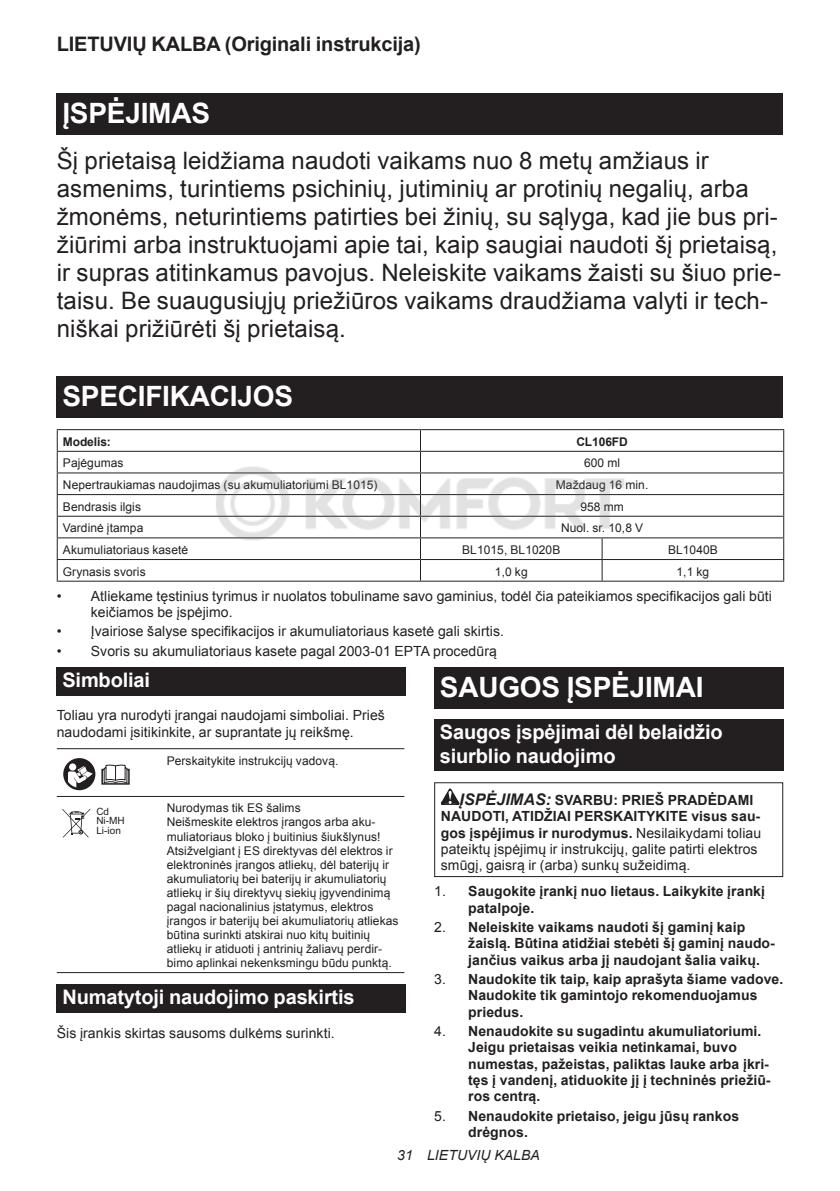
<style>
.page{position:relative;width:840px;height:1191px;background:#fff}
.page>*{position:absolute;margin:0;border:0;box-sizing:border-box;transform-origin:0 0}
.t1{font:700 28px "Arial";letter-spacing:-.01em;color:#fff}
.t2{font:24px/28px "Arial";letter-spacing:.005em;color:#231f20}
.t3{font:700 20px/23.4px "Arial";letter-spacing:-.01em;color:#fff}
.t4{font:700 20px "Arial";letter-spacing:-.01em;color:#231f20}
.t5{font:14px/16.4px "Arial";letter-spacing:.005em;color:#231f20}
.t6{font:700 14px/16.4px "Arial";letter-spacing:.005em;color:#231f20}
.t7{font:italic 14px "Arial";letter-spacing:.005em;color:#231f20}
.t8{font:12px/14px "Arial";letter-spacing:.005em;color:#231f20}
.t9{font:700 12px "Arial";letter-spacing:-.01em;color:#231f20}
.t10{font:10px/10px "Arial";color:#231f20}
.s1{font-weight:700;font-style:italic;font-size:16px}
.s2{font-weight:700}
.s3{font-weight:400}
</style>
<div class="page">
<div style="left:57px;top:94px;width:725px;height:41px;background:#231f20"></div>
<div style="left:57px;top:377px;width:725px;height:41px;background:#231f20"></div>
<hr style="left:57px;top:429px;width:363px;height:1px;background:#231f20">
<hr style="left:420px;top:429px;width:181px;height:1px;background:#231f20">
<hr style="left:601px;top:429px;width:182px;height:1px;background:#231f20">
<hr style="left:57px;top:451px;width:363px;height:1px;background:#231f20">
<hr style="left:420px;top:451px;width:181px;height:1px;background:#231f20">
<hr style="left:601px;top:451px;width:182px;height:1px;background:#231f20">
<hr style="left:57px;top:472px;width:363px;height:1px;background:#231f20">
<hr style="left:601px;top:472px;width:182px;height:1px;background:#231f20">
<hr style="left:57px;top:494px;width:363px;height:1px;background:#231f20">
<hr style="left:601px;top:494px;width:182px;height:1px;background:#231f20">
<hr style="left:57px;top:516px;width:363px;height:1px;background:#231f20">
<hr style="left:601px;top:516px;width:182px;height:1px;background:#231f20">
<hr style="left:57px;top:537px;width:363px;height:1px;background:#231f20">
<hr style="left:601px;top:537px;width:182px;height:1px;background:#231f20">
<hr style="left:57px;top:559px;width:363px;height:1px;background:#231f20">
<svg style="left:57px;top:430px;width:1px;height:150px"></svg>
<hr style="left:420px;top:559px;width:181px;height:1px;background:#231f20">
<svg style="left:420px;top:430px;width:1px;height:150px"></svg>
<hr style="left:601px;top:559px;width:182px;height:1px;background:#231f20">
<svg style="left:601px;top:549px;width:1px;height:31px"></svg>
<hr style="left:57px;top:580px;width:363px;height:1px;background:#231f20">
<hr style="left:420px;top:580px;width:181px;height:1px;background:#231f20">
<hr style="left:601px;top:580px;width:182px;height:1px;background:#231f20">
<div style="left:57px;top:667px;width:348px;height:28px;background:#231f20"></div>
<hr style="left:57px;top:748px;width:104px;height:1px;background:#231f20">
<hr style="left:161px;top:748px;width:243px;height:1px;background:#231f20">
<hr style="left:57px;top:796px;width:104px;height:1px;background:#231f20">
<hr style="left:161px;top:796px;width:243px;height:1px;background:#231f20">
<hr style="left:57px;top:972px;width:104px;height:1px;background:#231f20">
<hr style="left:161px;top:972px;width:243px;height:1px;background:#231f20">
<svg style="left:63px;top:758px;width:32px;height:32px"></svg>
<svg style="left:101px;top:764px;width:29px;height:21px"></svg>
<svg style="left:62px;top:808px;width:28px;height:29px"></svg>
<div style="left:57px;top:984px;width:348px;height:29px;background:#231f20"></div>
<div style="left:434px;top:667px;width:348px;height:41px;background:#231f20"></div>
<div style="left:434px;top:719px;width:348px;height:52px;background:#231f20"></div>
<svg style="left:440px;top:788px;width:19px;height:17px"></svg>
<div style="left:434px;top:782px;width:348px;height:95px;border:1px solid #231f20"></div>
<img style="left:210px;top:457px;width:419px;height:92px">
<h3 class="t4" style="left:57px;top:31px;width:365px">LIETUVIŲ KALBA (Originali instrukcija)</h3>
<h1 class="t1" style="left:62px;top:95px;width:149px">ĮSPĖJIMAS</h1>
<p class="t2" style="left:57px;top:146px;width:725px">Šį prietaisą leidžiama naudoti vaikams nuo 8 metų amžiaus ir asmenims, turintiems psichinių, jutiminių ar protinių negalių, arba žmonėms, neturintiems patirties bei žinių, su sąlyga, kad jie bus pri&shy;žiūrimi arba instruktuojami apie tai, kaip saugiai naudoti šį prietaisą, ir supras atitinkamus pavojus. Neleiskite vaikams žaisti su šiuo prie&shy;taisu. Be suaugusiųjų priežiūros vaikams draudžiama valyti ir tech&shy;niškai prižiūrėti šį prietaisą.</p>
<h1 class="t1" style="left:62px;top:385px;width:232px">SPECIFIKACIJOS</h1>
<p class="t9" style="left:63px;top:436px;width:49px">Modelis:</p>
<p class="t9" style="left:576px;top:436px;width:53px">CL106FD</p>
<p class="t8" style="left:63px;top:456px;width:62px">Pajėgumas</p>
<p class="t8" style="left:583px;top:457px;width:38px">600 ml</p>
<p class="t8" style="left:63px;top:478px;width:316px">Nepertraukiamas naudojimas (su akumuliatoriumi BL1015)</p>
<p class="t8" style="left:555px;top:478px;width:94px">Maždaug 16 min.</p>
<p class="t8" style="left:63px;top:500px;width:80px">Bendrasis ilgis</p>
<p class="t8" style="left:580px;top:500px;width:45px">958 mm</p>
<p class="t8" style="left:63px;top:521px;width:82px">Vardinė įtampa</p>
<p class="t8" style="left:560px;top:522px;width:84px">Nuol. sr. 10,8 V</p>
<p class="t8" style="left:63px;top:543px;width:127px">Akumuliatoriaus kasetė</p>
<p class="t8" style="left:462px;top:543px;width:100px">BL1015, BL1020B</p>
<p class="t8" style="left:667px;top:543px;width:51px">BL1040B</p>
<p class="t8" style="left:63px;top:565px;width:84px">Grynasis svoris</p>
<p class="t8" style="left:494px;top:565px;width:34px">1,0 kg</p>
<p class="t8" style="left:676px;top:565px;width:34px">1,1 kg</p>
<p class="t5" style="left:91px;top:588px;width:682px;text-indent:-34px">• Atliekame tęstinius tyrimus ir nuolatos tobuliname savo gaminius, todėl čia pateikiamos specifikacijos gali būti keičiamos be įspėjimo.</p>
<p class="t5" style="left:57px;top:623px;width:448px">• Įvairiose šalyse specifikacijos ir akumuliatoriaus kasetė gali skirtis.</p>
<p class="t5" style="left:57px;top:643px;width:441px">• Svoris su akumuliatoriaus kasete pagal 2003-01 EPTA procedūrą</p>
<h3 class="t3" style="left:62px;top:670px;width:89px">Simboliai</h3>
<p class="t5" style="left:57px;top:707px;width:329px">Toliau yra nurodyti įrangai naudojami simboliai. Prieš naudodami įsitikinkite, ar suprantate jų reikšmę.</p>
<p class="t8" style="left:167px;top:753px;width:173px">Perskaitykite instrukcijų vadovą.</p>
<h1 class="t1" style="left:439px;top:668px;width:265px">SAUGOS ĮSPĖJIMAI</h1>
<h3 class="t3" style="left:439px;top:721px;width:284px">Saugos įspėjimai dėl belaidžio siurblio naudojimo</h3>
<p class="t5" style="left:440px;top:793px;width:321px;text-indent:19px"><span class="s1">ĮSPĖJIMAS:</span> <span class="s2">SVARBU: PRIEŠ PRADĖDAMI NAUDOTI, ATIDŽIAI PERSKAITYKITE visus sau&shy;gos įspėjimus ir nurodymus.</span> Nesilaikydami toliau pateiktų įspėjimų ir instrukcijų, galite patirti elektros smūgį, gaisrą ir (arba) sunkų sužeidimą.</p>
<p class="t6" style="left:468px;top:883px;width:298px;text-indent:-34px"><span class="s3">1.</span> Saugokite įrankį nuo lietaus. Laikykite įrankį patalpoje.</p>
<p class="t6" style="left:468px;top:919px;width:308px;text-indent:-34px"><span class="s3">2.</span> Neleiskite vaikams naudoti šį gaminį kaip žaislą. Būtina atidžiai stebėti šį gaminį naudo&shy;jančius vaikus arba jį naudojant šalia vaikų.</p>
<p class="t6" style="left:468px;top:971px;width:316px;text-indent:-34px"><span class="s3">3.</span> Naudokite tik taip, kaip aprašyta šiame vadove.<br>Naudokite tik gamintojo rekomenduojamus priedus.</p>
<p class="t6" style="left:468px;top:1024px;width:304px;text-indent:-34px"><span class="s3">4.</span> Nenaudokite su sugadintu akumuliatoriumi.<br>Jeigu prietaisas veikia netinkamai, buvo numestas, pažeistas, paliktas lauke arba įkri&shy;tęs į vandenį, atiduokite jį į techninės priežiū&shy;ros centrą.</p>
<p class="t6" style="left:468px;top:1108px;width:272px;text-indent:-34px"><span class="s3">5.</span> Nenaudokite prietaiso, jeigu jūsų rankos drėgnos.</p>
<p class="t10" style="left:96px;top:807px;width:30px">Cd<br>Ni-MH<br>Li-ion</p>
<p class="t8" style="left:167px;top:801px;width:233px">Nurodymas tik ES šalims<br>Neišmeskite elektros įrangos arba aku&shy;muliatoriaus bloko į buitinius šiukšlynus!<br>Atsižvelgiant į ES direktyvas dėl elektros ir elektroninės įrangos atliekų, dėl baterijų ir akumuliatorių bei baterijų ir akumuliatorių atliekų ir šių direktyvų siekių įgyvendinimą pagal nacionalinius įstatymus, elektros įrangos ir baterijų bei akumuliatorių atliekas būtina surinkti atskirai nuo kitų buitinių atliekų ir atiduoti į antrinių žaliavų perdir&shy;bimo aplinkai nekenksmingu būdu punktą.</p>
<h3 class="t3" style="left:62px;top:986px;width:293px">Numatytoji naudojimo paskirtis</h3>
<p class="t5" style="left:57px;top:1024px;width:279px">Šis įrankis skirtas sausoms dulkėms surinkti.</p>
<p class="t7" style="left:397px;top:1147px;width:144px">31 LIETUVIŲ KALBA</p>
</div>
